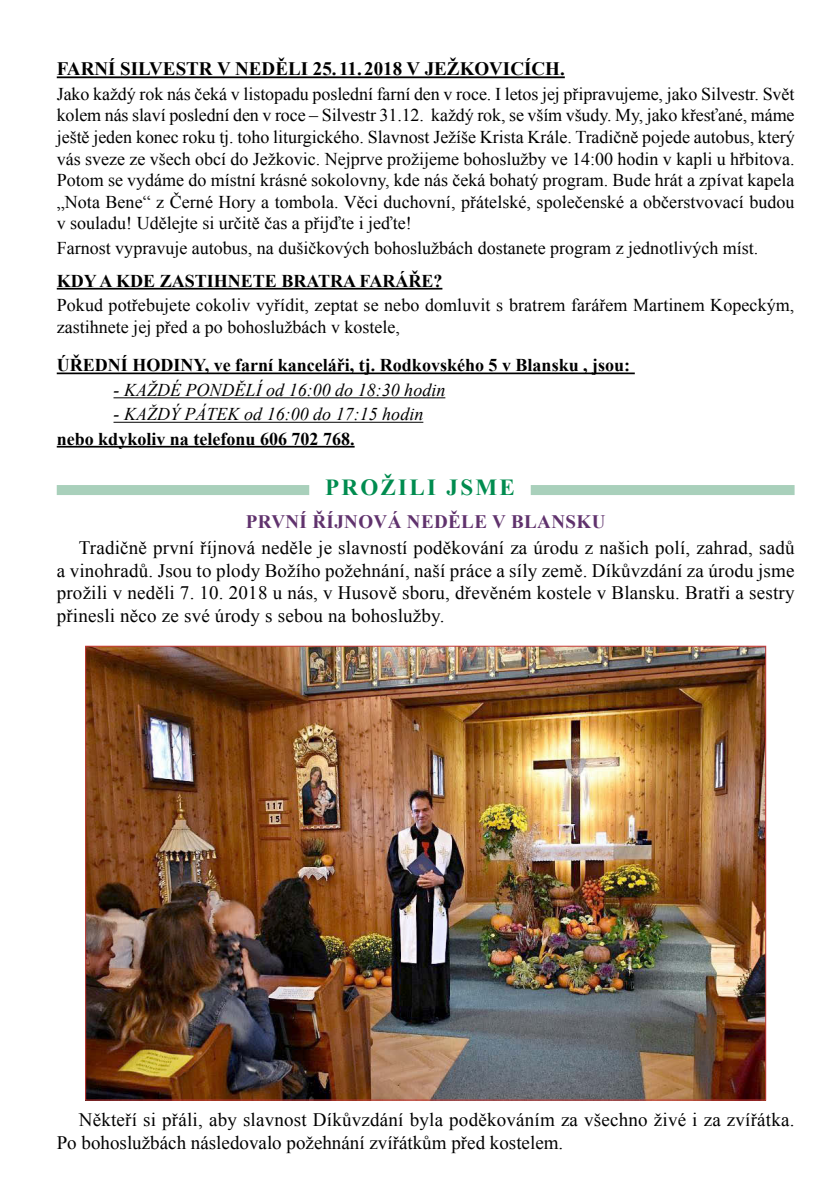
<style>
.page{position:relative;width:840px;height:1191px;background:#fff}
.page>*{position:absolute;margin:0;border:0;box-sizing:border-box;transform-origin:0 0}
.ZN_nadpis_bloku{font:700 23px "Times New Roman";letter-spacing:.1em;color:#008c4f}
.ZN_základní{font:19px/22.8px "Times New Roman";letter-spacing:.01em;color:#000;text-align:justify}
.ZN_základní-2{font:700 19px "Times New Roman";color:#000}
.ZN_nadpis_vlevo{font:700 19px "Times New Roman";letter-spacing:.02em;color:#60326d}
.ZN_základní-3{font:18px/21.6px "Times New Roman";color:#000;text-align:justify}
.ZN_základní-4{font:700 18px "Times New Roman";color:#000}
.ZN_základní-5{font:italic 18px "Times New Roman";color:#000}
</style>
<div class="page">
<hr style="left:57px;top:76px;width:507px;height:2px;background:#000">
<hr style="left:57px;top:288px;width:385px;height:1px;background:#000">
<hr style="left:57px;top:372px;width:577px;height:2px;background:#000">
<hr style="left:113px;top:397px;width:332px;height:1px;background:#000">
<hr style="left:113px;top:422px;width:310px;height:1px;background:#000">
<hr style="left:57px;top:446px;width:297px;height:1px;background:#000">
<div style="left:57px;top:485px;width:737px;height:10px;background:#a9d0bb"></div>
<div style="left:309px;top:484px;width:221px;height:20px;background:#fff"></div>
<img style="left:87px;top:647px;width:676px;height:451px">
<p class="ZN_základní-2" style="left:57px;top:56px;width:509px">FARNÍ SILVESTR V NEDĚLI 25.11.2018 V JEŽKOVICÍCH.</p>
<p class="ZN_základní-3" style="left:57px;top:83px;width:739px">Jako každý rok nás čeká v listopadu poslední farní den v roce. I letos jej připravujeme, jako Silvestr. Svět kolem nás slaví poslední den v roce – Silvestr 31.12. každý rok, se vším všudy. My, jako křesťané, máme ještě jeden konec roku tj. toho liturgického. Slavnost Ježíše Krista Krále. Tradičně pojede autobus, který vás sveze ze všech obcí do Ježkovic. Nejprve prožijeme bohoslužby ve 14:00 hodin v kapli u hřbitova.<br>Potom se vydáme do místní krásné sokolovny, kde nás čeká bohatý program. Bude hrát a zpívat kapela „Nota Bene“ z Černé Hory a tombola. Věci duchovní, přátelské, společenské a občerstvovací budou v souladu! Udělejte si určitě čas a přijďte i jeďte!</p>
<p class="ZN_základní-3" style="left:57px;top:237px;width:702px">Farnost vypravuje autobus, na dušičkových bohoslužbách dostanete program z jednotlivých míst.</p>
<p class="ZN_základní-4" style="left:57px;top:268px;width:387px">KDY A KDE ZASTIHNETE BRATRA FARÁŘE?</p>
<p class="ZN_základní-3" style="left:57px;top:294px;width:738px">Pokud potřebujete cokoliv vyřídit, zeptat se nebo domluvit s bratrem farářem Martinem Kopeckým, zastihnete jej před a po bohoslužbách v kostele,</p>
<p class="ZN_základní-4" style="left:57px;top:353px;width:574px">ÚŘEDNÍ HODINY, ve farní kanceláři, tj. Rodkovského 5 v Blansku , jsou:</p>
<p class="ZN_základní-5" style="left:113px;top:377px;width:333px">- KAŽDÉ PONDĚLÍ od 16:00 do 18:30 hodin</p>
<p class="ZN_základní-5" style="left:113px;top:402px;width:311px">- KAŽDÝ PÁTEK od 16:00 do 17:15 hodin</p>
<p class="ZN_základní-4" style="left:57px;top:426px;width:299px">nebo kdykoliv na telefonu 606 702 768.</p>
<p class="ZN_nadpis_bloku" style="left:325px;top:471px;width:191px">PROŽILI JSME</p>
<p class="ZN_nadpis_vlevo" style="left:246px;top:509px;width:361px">PRVNÍ ŘÍJNOVÁ NEDĚLE V BLANSKU</p>
<p class="ZN_základní" style="left:57px;top:536px;width:739px;text-indent:22px">Tradičně první říjnová neděle je slavností poděkování za úrodu z našich polí, zahrad, sadů a vinohradů. Jsou to plody Božího požehnání, naší práce a síly země. Díkůvzdání za úrodu jsme prožili v neděli 7. 10. 2018 u nás, v Husově sboru, dřevěném kostele v Blansku. Bratři a sestry přinesli něco ze své úrody s sebou na bohoslužby.</p>
<p class="ZN_základní" style="left:57px;top:1108px;width:739px;text-indent:22px">Někteří si přáli, aby slavnost Díkůvzdání byla poděkováním za všechno živé i za zvířátka.<br>Po bohoslužbách následovalo požehnání zvířátkům před kostelem.</p>
</div>
